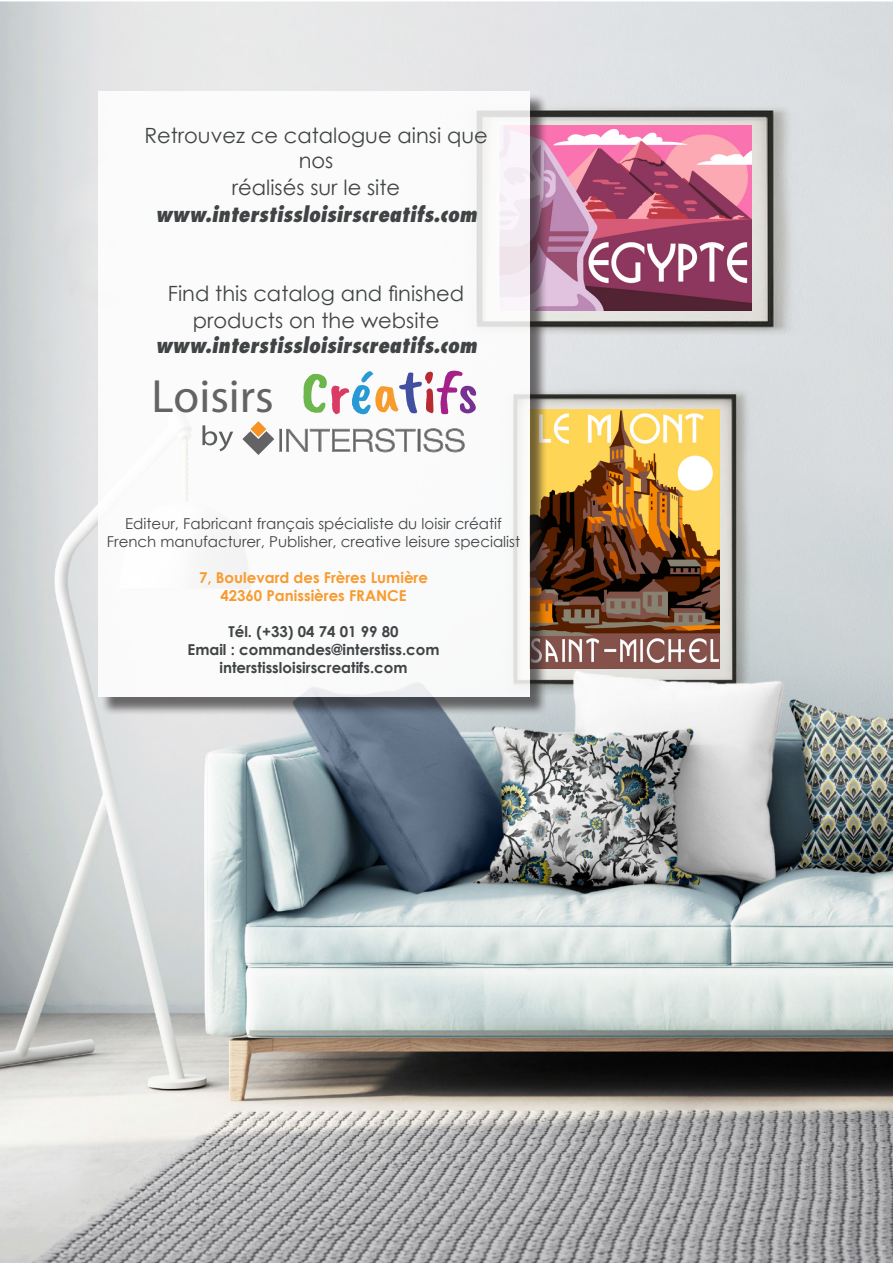
<style>
.page{position:relative;width:893px;height:1263px;background:#fff}
.page>*{position:absolute;margin:0;border:0;box-sizing:border-box;transform-origin:0 0}
.t1{font:46.8px "Myriad Pro";color:#636366}
.t2{font:21px/25.2px "Century Gothic";color:#414445;text-align:center}
.t3{font:italic 800 condensed 21px "Futura Std";color:#414445}
.t4{font:15px "Century Gothic";color:#414445}
.t5{font:700 15px "Century Gothic";color:#414445}
.t6{font:700 15px "Century Gothic";color:#f89b2f}
.s1{font-family:"Caveat Brush";font-size:61.35px;color:#6db64c}
.s2{font-family:"Caveat Brush";font-size:61.35px;color:#da3a63}
.s3{font-family:"Caveat Brush";font-size:61.35px;color:#279ad6}
.s4{font-family:"Caveat Brush";font-size:61.35px;color:#f89b2d}
.s5{font-family:"Caveat Brush";font-size:61.35px;color:#763193}
</style>
<div class="page">
<img style="left:0;top:1px;width:893px;height:1262px">
<img style="left:548px;top:410px;width:172px;height:258px">
<img style="left:548px;top:125px;width:204px;height:185px">
<div style="left:100px;top:94px;width:448px;height:622px;background:#231f20;opacity:.75"></div>
<div style="left:98px;top:91px;width:431px;height:606px;background:#fff"></div>
<hr style="left:279px;top:429px;width:3px;height:23px;background:#636366">
<svg style="left:280px;top:428px;width:136px;height:24px"></svg>
<hr style="left:418px;top:429px;width:2px;height:23px;background:#636366">
<svg style="left:423px;top:428px;width:42px;height:24px"></svg>
<svg style="left:242px;top:421px;width:32px;height:34px"></svg>
<svg style="left:202px;top:425px;width:31px;height:26px"></svg>
<svg style="left:399px;top:371px;width:64px;height:43px"></svg>
<p class="t2" style="left:144px;top:122px;width:345px">Retrouvez ce catalogue ainsi que nos</p>
<p class="t2" style="left:232px;top:174px;width:170px">réalisés sur le site</p>
<p class="t3" style="left:155px;top:201px;width:323px">www.interstissloisirscreatifs.com</p>
<p class="t2" style="left:168px;top:280px;width:298px">Find this catalog and finished</p>
<p class="t2" style="left:193px;top:307px;width:248px">products on the website</p>
<p class="t3" style="left:155px;top:332px;width:323px">www.interstissloisirscreatifs.com</p>
<h1 class="t1" style="left:151px;top:367px;width:328px">Loisirs <span class="s1">C</span><span class="s2">r</span><span class="s3">é</span><span class="s4">a</span> <span class="s5">s</span></h1>
<p class="t4" style="left:125px;top:513px;width:378px">Editeur, Fabricant français spécialiste du loisir créatif</p>
<p class="t4" style="left:107px;top:531px;width:415px">French manufacturer, Publisher, creative leisure specialist</p>
<p class="t6" style="left:199px;top:566px;width:230px">7, Boulevard des Frères Lumière</p>
<p class="t6" style="left:220px;top:584px;width:188px">42360 Panissières FRANCE</p>
<p class="t5" style="left:228px;top:620px;width:172px">Tél. (+33) 04 74 01 99 80</p>
<p class="t5" style="left:188px;top:638px;width:253px">Email : commandes@interstiss.com</p>
<p class="t5" style="left:219px;top:656px;width:190px">interstissloisirscreatifs.com</p>
</div>
